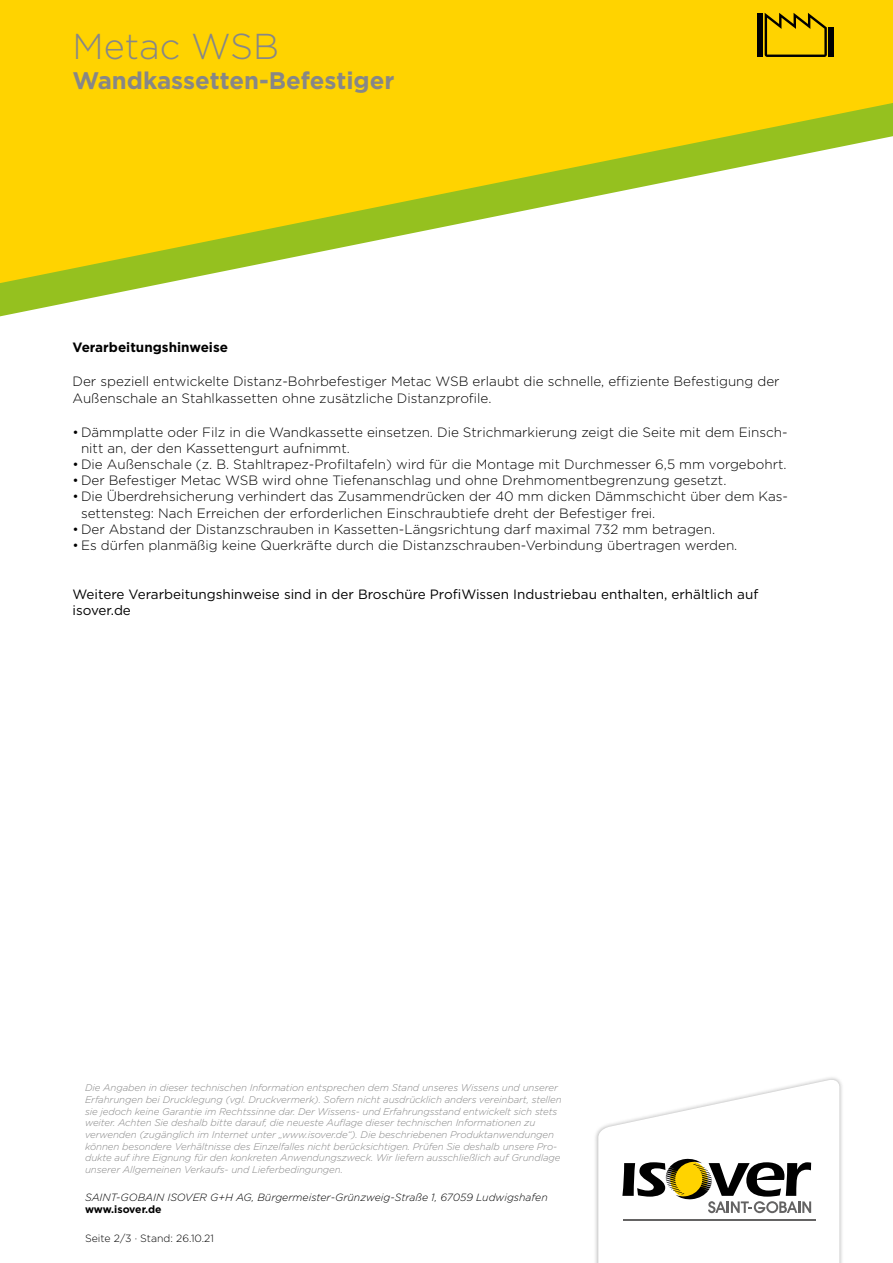
<style>
.page{position:relative;width:893px;height:1263px;background:#fff}
.page>*{position:absolute;margin:0;border:0;box-sizing:border-box;transform-origin:0 0}
.t1{font:300 36px "Gotham";color:#878787}
.t2{font:700 24px "Gotham";color:#878787}
.t3{font:300 13.5px/16.2px "Gotham";color:#000}
.t4{font:13.5px/16.2px "Gotham";color:#000}
.t5{font:700 13.5px "Gotham";color:#000}
.t6{font:italic 300 10.5px "Gotham";color:#000}
.t7{font:300 10.5px "Gotham";color:#000}
.t8{font:700 10.5px "Gotham";letter-spacing:-.005em;color:#000}
.t9{font:italic 300 9.75px/11.7px "Gotham";letter-spacing:-.01em;color:#878787}
</style>
<div class="page">
<div style="left:594px;top:1075px;width:250px;height:188px;background:#000;opacity:.3"></div>
<svg style="left:598px;top:1078px;width:241px;height:185px"></svg>
<svg style="left:0;top:283px;width:165px;height:33px"></svg>
<svg style="left:0;top:0;width:893px;height:283px;fill:#ffd300"></svg>
<svg style="left:765px;top:13px;width:62px;height:44px;background:#cba800"></svg>
<div style="left:757px;top:13px;width:6px;height:44px;background:#000"></div>
<div style="left:828px;top:27px;width:6px;height:30px;background:#000"></div>
<h1 class="t1" style="left:72px;top:23px;width:208px">Metac WSB</h1>
<h2 class="t2" style="left:72px;top:64px;width:324px">Wandkassetten-Befestiger</h2>
<p class="t5" style="left:72px;top:339px;width:157px">Verarbeitungshinweise</p>
<p class="t3" style="left:72px;top:373px;width:709px;line-height:17px">Der speziell entwickelte Distanz-Bohrbefestiger Metac WSB erlaubt die schnelle, effiziente Befestigung der<br>Außenschale an Stahlkassetten ohne zusätzliche Distanzprofile.</p>
<p class="t3" style="left:81px;top:423px;width:708px;text-indent:-9px">• Dämmplatte oder Filz in die Wandkassette einsetzen. Die Strichmarkierung zeigt die Seite mit dem Einsch&shy;nitt an, der den Kassettengurt aufnimmt.</p>
<p class="t3" style="left:72px;top:456px;width:716px">• Die Außenschale (z. B. Stahltrapez-Profiltafeln) wird für die Montage mit Durchmesser 6,5 mm vorgebohrt.</p>
<p class="t3" style="left:72px;top:472px;width:655px">• Der Befestiger Metac WSB wird ohne Tiefenanschlag und ohne Drehmomentbegrenzung gesetzt.</p>
<p class="t3" style="left:81px;top:488px;width:708px;text-indent:-9px">• Die Überdrehsicherung verhindert das Zusammendrücken der 40 mm dicken Dämmschicht über dem Kas&shy;settensteg: Nach Erreichen der erforderlichen Einschraubtiefe dreht der Befestiger frei.</p>
<p class="t3" style="left:72px;top:520px;width:644px">• Der Abstand der Distanzschrauben in Kassetten-Längsrichtung darf maximal 732 mm betragen.</p>
<p class="t3" style="left:72px;top:537px;width:666px">• Es dürfen planmäßig keine Querkräfte durch die Distanzschrauben-Verbindung übertragen werden.</p>
<p class="t4" style="left:72px;top:585px;width:687px">Weitere Verarbeitungshinweise sind in der Broschüre ProfiWissen Industriebau enthalten, erhältlich auf isover.de</p>
<p class="t9" style="left:85px;top:1081px;width:478px">Die Angaben in dieser technischen Information entsprechen dem Stand unseres Wissens und unserer Erfahrungen bei Drucklegung (vgl. Druckvermerk). Sofern nicht ausdrücklich anders vereinbart, stellen sie jedoch keine Garantie im Rechtssinne dar. Der Wissens- und Erfahrungsstand entwickelt sich stets weiter. Achten Sie deshalb bitte darauf, die neueste Auflage dieser technischen Informationen zu verwenden (zugänglich im Internet unter „www.isover.de“). Die beschriebenen Produktanwendungen können besondere Verhältnisse des Einzelfalles nicht berücksichtigen. Prüfen Sie deshalb unsere Pro&shy;dukte auf ihre Eignung für den konkreten Anwendungszweck. Wir liefern ausschließlich auf Grundlage unserer Allgemeinen Verkaufs- und Lieferbedingungen.</p>
<p class="t6" style="left:85px;top:1190px;width:464px">SAINT-GOBAIN ISOVER G+H AG, Bürgermeister-Grünzweig-Straße 1, 67059 Ludwigshafen</p>
<p class="t7" style="left:85px;top:1231px;width:130px">Seite 2/3 · Stand: 26.10.21</p>
<p class="t8" style="left:85px;top:1202px;width:78px">www.isover.de</p>
</div>
